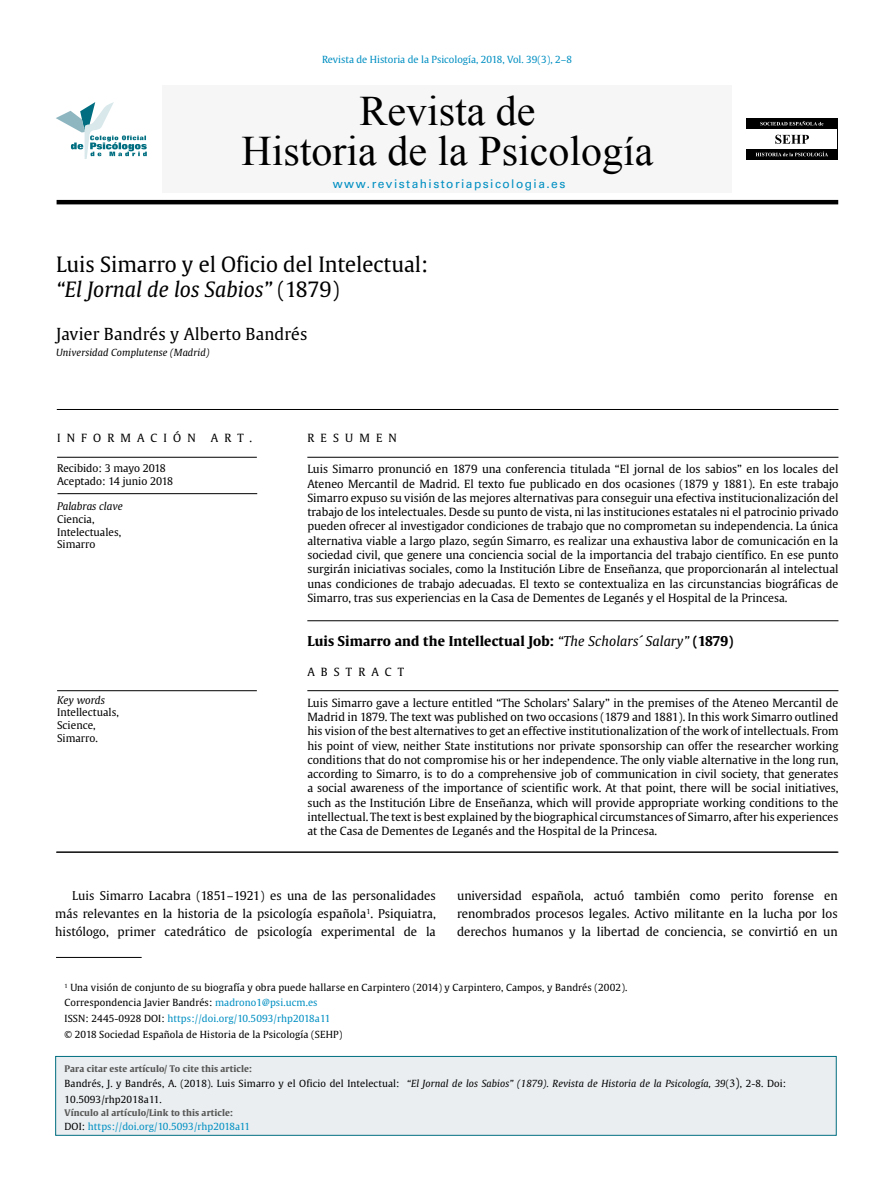
<style>
.page{position:relative;width:893px;height:1191px;background:#fff}
.page>*{position:absolute;margin:0;border:0;box-sizing:border-box;transform-origin:0 0}
.t1{font:42px/40.5px "Times New Roman";color:#000;text-align:center}
.t2{font:21px/25.2px "Gulliver";color:#000}
.t3{font:16.5px "Gulliver";letter-spacing:.01em;color:#000}
.t4{font:700 13.5px "Gulliver";letter-spacing:.01em;color:#000}
.t5{font:12px/18px "Gulliver";color:#000;text-align:justify}
.t6{font:12px "Univers";letter-spacing:.12em;color:#008fc2}
.t7{font:11.25px/14.2px "Gulliver";color:#000;text-align:justify}
.t8{font:11.25px "Gulliver";letter-spacing:.55em;color:#000}
.t9{font:10.5px/12.8px "Gulliver";color:#000}
.t10{font:italic 10.5px "Gulliver";color:#000}
.t11{font:9.75px/15.6px "Gulliver";letter-spacing:.01em;color:#000}
.t12{font:9.75px "Gulliver";color:#008fc2}
.t13{font:italic 9.75px "Gulliver";letter-spacing:.01em;color:#000}
.t14{font:700 9px "Gulliver";letter-spacing:.01em;color:#575756}
.s1{font-style:italic}
.s2{font-weight:400;font-style:italic}
.s3{color:#008fc2}
.s4{font-family:"Minion Pro";font-size:12px}
.s5{font-size:12px}
.s6{color:#000}
</style>
<div class="page">
<hr style="left:57px;top:200px;width:781px;height:4px;background:#000">
<div style="left:162px;top:85px;width:570px;height:108px;background:#f6f6f6"></div>
<svg style="left:56px;top:102px;width:91px;height:57px"></svg>
<div style="left:746px;top:118px;width:91px;height:42px;background:#000"></div>
<div style="left:747px;top:129px;width:90px;height:20px;background:#fff"></div>
<svg style="left:775px;top:135px;width:34px;height:9px"></svg>
<svg style="left:760px;top:121px;width:63px;height:4px"></svg>
<svg style="left:756px;top:152px;width:72px;height:4px"></svg>
<hr style="left:56px;top:851px;width:782px;height:1px;background:#000">
<hr style="left:307px;top:457px;width:531px;height:1px;background:#000">
<hr style="left:307px;top:620px;width:531px;height:1px;background:#000">
<hr style="left:307px;top:690px;width:531px;height:1px;background:#000">
<hr style="left:57px;top:457px;width:200px;height:1px;background:#000">
<hr style="left:57px;top:409px;width:781px;height:1px;background:#000">
<hr style="left:57px;top:493px;width:200px;height:1px;background:#000">
<hr style="left:56px;top:957px;width:86px;height:1px;background:#000">
<div style="left:56px;top:1056px;width:780px;height:79px;background:#eaeef1"></div>
<div style="left:55px;top:1056px;width:782px;height:79px;border:1px solid #006e80"></div>
<hr style="left:57px;top:690px;width:200px;height:1px;background:#000">
<p class="t12" style="left:322px;top:53px;width:251px">Revista de Historia de la Psicología, 2018, Vol. 39(3), 2–8</p>
<h1 class="t1" style="left:242px;top:90px;width:413px">Revista de<br>Historia de la Psicología</h1>
<p class="t6" style="left:333px;top:176px;width:234px">www.revistahistoriapsicologia.es</p>
<h2 class="t2" style="left:56px;top:251px;width:374px">Luis Simarro y el Oficio del Intelectual: <span class="s1">“El Jornal de los Sabios”</span> (1879)</h2>
<h3 class="t3" style="left:56px;top:324px;width:253px">Javier Bandrés y Alberto Bandrés</h3>
<p class="t13" style="left:56px;top:347px;width:155px">Universidad Complutense (Madrid)</p>
<p class="t8" style="left:57px;top:431px;width:140px">INFORMACIÓN</p>
<p class="t7" style="left:211px;top:431px;width:43px">ART.</p>
<p class="t9" style="left:57px;top:462px;width:118px">Recibido: 3 mayo 2018<br>Aceptado: 14 junio 2018</p>
<p class="t10" style="left:57px;top:500px;width:67px">Palabras clave</p>
<p class="t9" style="left:57px;top:513px;width:66px">Ciencia,<br>Intelectuales,<br>Simarro</p>
<p class="t10" style="left:57px;top:693px;width:49px">Key words</p>
<p class="t9" style="left:57px;top:706px;width:63px">Intellectuals,<br>Science,<br>Simarro.</p>
<p class="t8" style="left:307px;top:431px;width:91px">RESUMEN</p>
<p class="t7" style="left:307px;top:462px;width:533px">Luis Simarro pronunció en 1879 una conferencia titulada “El jornal de los sabios” en los locales del Ateneo Mercantil de Madrid. El texto fue publicado en dos ocasiones (1879 y 1881). En este trabajo Simarro expuso su visión de las mejores alternativas para conseguir una efectiva institucionalización del trabajo de los intelectuales. Desde su punto de vista, ni las instituciones estatales ni el patrocinio privado pueden ofrecer al investigador condiciones de trabajo que no comprometan su independencia. La única alternativa viable a largo plazo, según Simarro, es realizar una exhaustiva labor de comunicación en la sociedad civil, que genere una conciencia social de la importancia del trabajo científico. En ese punto surgirán iniciativas sociales, como la Institución Libre de Enseñanza, que proporcionarán al intelectual unas condiciones de trabajo adecuadas. El texto se contextualiza en las circunstancias biográficas de Simarro, tras sus experiencias en la Casa de Dementes de Leganés y el Hospital de la Princesa.</p>
<p class="t4" style="left:307px;top:633px;width:428px">Luis Simarro and the Intellectual Job: <span class="s2">“The Scholars´ Salary”</span> (1879)</p>
<p class="t8" style="left:307px;top:664px;width:98px">ABSTRACT</p>
<p class="t7" style="left:307px;top:695px;width:533px">Luis Simarro gave a lecture entitled “The Scholars’ Salary” in the premises of the Ateneo Mercantil de Madrid in 1879. The text was published on two occasions (1879 and 1881). In this work Simarro outlined his vision of the best alternatives to get an effective institutionalization of the work of intellectuals. From his point of view, neither State institutions nor private sponsorship can offer the researcher working conditions that do not compromise his or her independence. The only viable alternative in the long run, according to Simarro, is to do a comprehensive job of communication in civil society, that generates a social awareness of the importance of scientific work. At that point, there will be social initiatives, such as the Institución Libre de Enseñanza, which will provide appropriate working conditions to the intellectual. The text is best explained by the biographical circumstances of Simarro, after his experiences at the Casa de Dementes de Leganés and the Hospital de la Princesa.</p>
<p class="t5" style="left:55px;top:887px;width:382px;text-indent:17px">Luis Simarro Lacabra (1851–1921) es una de las personalidades más relevantes en la historia de la psicología española<sup>1</sup>. Psiquiatra, histólogo, primer catedrático de psicología experimental de la</p>
<p class="t5" style="left:457px;top:887px;width:382px">universidad española, actuó también como perito forense en renombrados procesos legales. Activo militante en la lucha por los derechos humanos y la libertad de conciencia, se convirtió en un</p>
<p class="t11" style="left:65px;top:979px;width:564px"><sup>1</sup> Una visión de conjunto de su biografía y obra puede hallarse en Carpintero (2014) y Carpintero, Campos, y Bandrés (2002).<br>Correspondencia Javier Bandrés: <span class="s3">madrono1@psi.ucm.es<br></span>ISSN: 2445-0928 DOI: <span class="s3">https://doi.org/10.5093/rhp2018a11<br></span>© 2018 Sociedad Española de Historia de la Psicología (SEHP)</p>
<p class="t14" style="left:65px;top:1063px;width:189px">Para citar este artículo/ To cite this article:</p>
<p class="t11" style="left:65px;top:1076px;width:723px">Bandrés, J. y Bandrés, A. (2018). Luis Simarro y el Oficio del Intelectual: <span class="s1">“El Jornal de los Sabios” (1879). Revista de Historia de la Psicología, 39</span>(<span class="s4">3</span><span class="s5">)</span>, 2-8. Doi:<br>10.5093/rhp2018a11.</p>
<p class="t14" style="left:65px;top:1107px;width:170px">Vínculo al artículo/Link to this article:</p>
<p class="t12" style="left:65px;top:1120px;width:187px"><span class="s6">DOI:</span> https://doi.org/10.5093/rhp2018a11</p>
</div>
